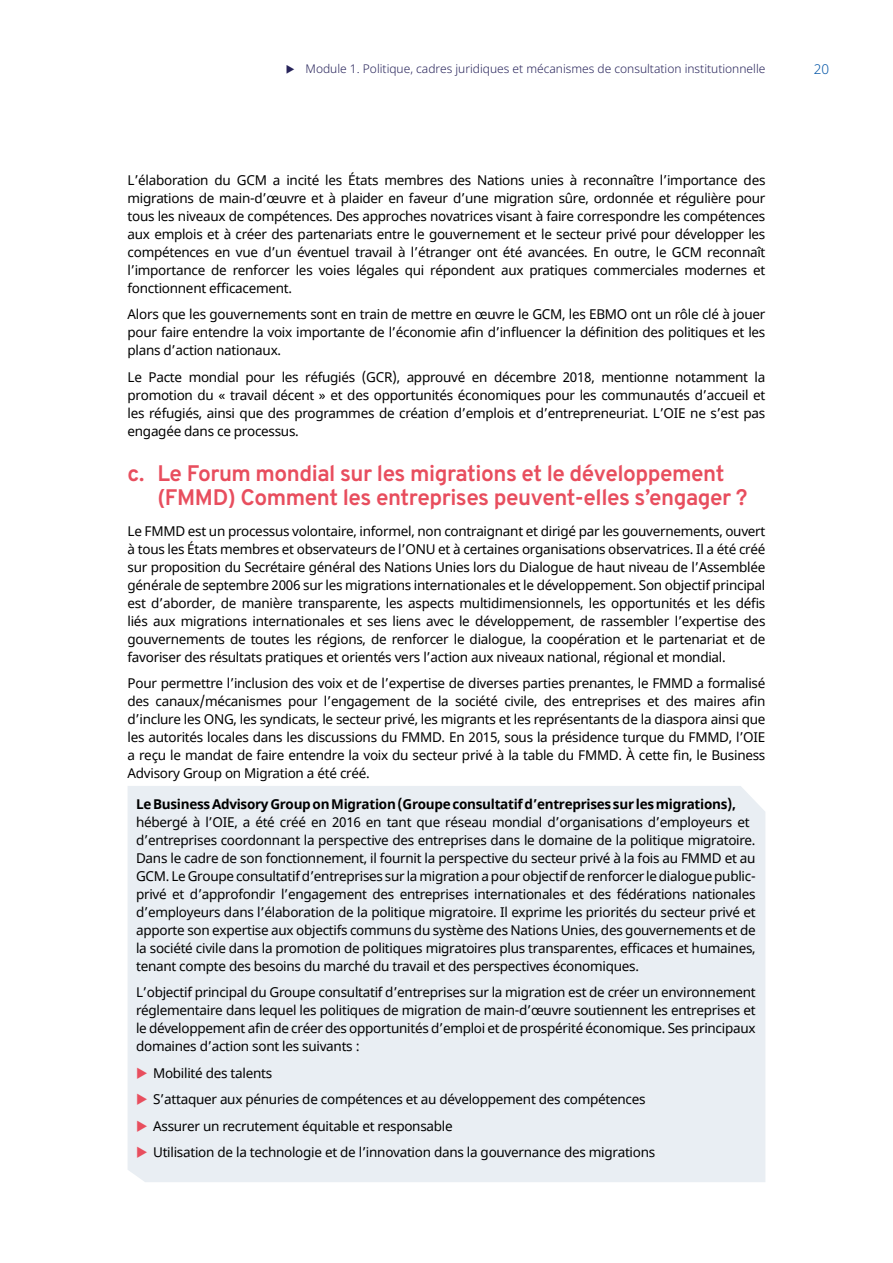
<style>
.page{position:relative;width:893px;height:1263px;background:#fff}
.page>*{position:absolute;margin:0;border:0;box-sizing:border-box;transform-origin:0 0}
.t1{font:700 22.5px/24px "Overpass";letter-spacing:-.02em;color:#e84e5e}
.t2{font:13.5px/18px "Noto Sans";letter-spacing:-.02em;color:#000;text-align:justify}
.t3{font:700 13.5px "Noto Sans";letter-spacing:-.02em;color:#000}
.t4{font:300 13.5px "Noto Sans";color:#0054a6}
.t5{font:300 12px "Noto Sans";color:#27235a}
</style>
<div class="page">
<div style="left:128px;top:786px;width:637px;height:396px;background:#e9eef3"></div>
<svg style="left:137px;top:1067px;width:10px;height:11px"></svg>
<svg style="left:137px;top:1094px;width:10px;height:11px"></svg>
<svg style="left:137px;top:1120px;width:10px;height:11px"></svg>
<svg style="left:137px;top:1147px;width:10px;height:11px"></svg>
<p class="t5" style="left:286px;top:60px;width:481px">◆ Module 1. Politique, cadres juridiques et mécanismes de consultation institutionnelle</p>
<p class="t2" style="left:128px;top:171px;width:639px">L’élaboration du GCM a incité les États membres des Nations unies à reconnaître l’importance des migrations de main-d’œuvre et à plaider en faveur d’une migration sûre, ordonnée et régulière pour tous les niveaux de compétences. Des approches novatrices visant à faire correspondre les compétences aux emplois et à créer des partenariats entre le gouvernement et le secteur privé pour développer les compétences en vue d’un éventuel travail à l’étranger ont été avancées. En outre, le GCM reconnaît l’importance de renforcer les voies légales qui répondent aux pratiques commerciales modernes et fonctionnent efficacement.</p>
<p class="t2" style="left:128px;top:306px;width:639px">Alors que les gouvernements sont en train de mettre en œuvre le GCM, les EBMO ont un rôle clé à jouer pour faire entendre la voix importante de l’économie afin d’influencer la définition des politiques et les plans d’action nationaux.</p>
<p class="t2" style="left:128px;top:368px;width:639px">Le Pacte mondial pour les réfugiés (GCR), approuvé en décembre 2018, mentionne notamment la promotion du « travail décent » et des opportunités économiques pour les communautés d’accueil et les réfugiés, ainsi que des programmes de création d’emplois et d’entrepreneuriat. L’OIE ne s’est pas engagée dans ce processus.</p>
<h1 class="t1" style="left:157px;top:461px;width:592px;text-indent:-30px">c. Le Forum mondial sur les migrations et le développement (FMMD) Comment les entreprises peuvent-elles s’engager ?</h1>
<p class="t2" style="left:128px;top:522px;width:639px">Le FMMD est un processus volontaire, informel, non contraignant et dirigé par les gouvernements, ouvert à tous les États membres et observateurs de l’ONU et à certaines organisations observatrices. Il a été créé sur proposition du Secrétaire général des Nations Unies lors du Dialogue de haut niveau de l’Assemblée générale de septembre 2006 sur les migrations internationales et le développement. Son objectif principal est d’aborder, de manière transparente, les aspects multidimensionnels, les opportunités et les défis liés aux migrations internationales et ses liens avec le développement, de rassembler l’expertise des gouvernements de toutes les régions, de renforcer le dialogue, la coopération et le partenariat et de favoriser des résultats pratiques et orientés vers l’action aux niveaux national, régional et mondial.</p>
<p class="t2" style="left:128px;top:675px;width:639px">Pour permettre l’inclusion des voix et de l’expertise de diverses parties prenantes, le FMMD a formalisé des canaux/mécanismes pour l’engagement de la société civile, des entreprises et des maires afin d’inclure les ONG, les syndicats, le secteur privé, les migrants et les représentants de la diaspora ainsi que les autorités locales dans les discussions du FMMD. En 2015, sous la présidence turque du FMMD, l’OIE a reçu le mandat de faire entendre la voix du secteur privé à la table du FMMD. À cette fin, le Business Advisory Group on Migration a été créé.</p>
<p class="t3" style="left:136px;top:794px;width:601px">Le Business Advisory Group on Migration (Groupe consultatif d’entreprises sur les migrations),</p>
<p class="t2" style="left:136px;top:813px;width:621px;text-align:left">hébergé à l’OIE, a été créé en 2016 en tant que réseau mondial d’organisations d’employeurs et d’entreprises coordonnant la perspective des entreprises dans le domaine de la politique migratoire.<br>Dans le cadre de son fonctionnement, il fournit la perspective du secteur privé à la fois au FMMD et au GCM. Le Groupe consultatif d’entreprises sur la migration a pour objectif de renforcer le dialogue public&shy;privé et d’approfondir l’engagement des entreprises internationales et des fédérations nationales d’employeurs dans l’élaboration de la politique migratoire. Il exprime les priorités du secteur privé et apporte son expertise aux objectifs communs du système des Nations Unies, des gouvernements et de la société civile dans la promotion de politiques migratoires plus transparentes, efficaces et humaines, tenant compte des besoins du marché du travail et des perspectives économiques.</p>
<p class="t2" style="left:136px;top:984px;width:621px">L’objectif principal du Groupe consultatif d’entreprises sur la migration est de créer un environnement réglementaire dans lequel les politiques de migration de main-d’œuvre soutiennent les entreprises et le développement afin de créer des opportunités d’emploi et de prospérité économique. Ses principaux domaines d’action sont les suivants :</p>
<p class="t2" style="left:153px;top:1060px;width:504px;line-height:26.5px;text-align:left">Mobilité des talents<br>S’attaquer aux pénuries de compétences et au développement des compétences Assurer un recrutement équitable et responsable<br>Utilisation de la technologie et de l’innovation dans la gouvernance des migrations</p>
<p class="t4" style="left:814px;top:60px;width:17px">20</p>
</div>
